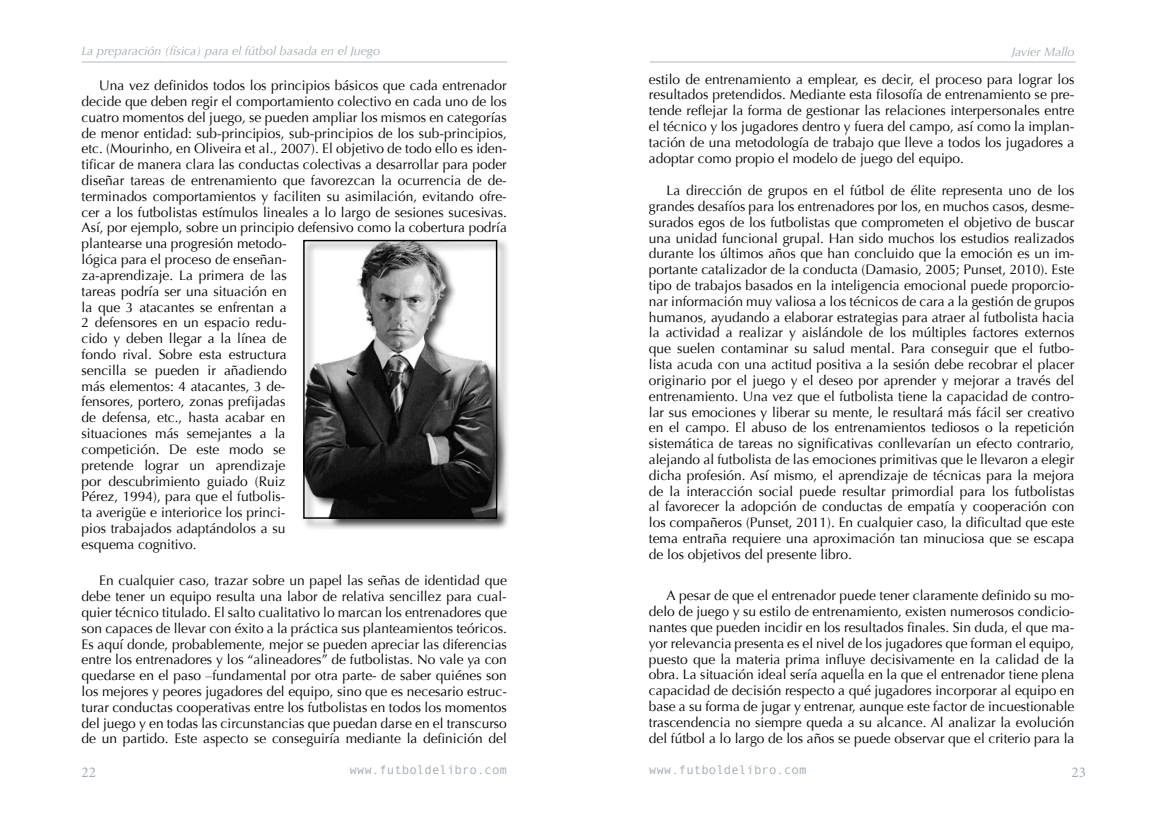
<style>
.page{position:relative;width:1156px;height:826px;background:#fff}
.page>*{position:absolute;margin:0;border:0;box-sizing:border-box;transform-origin:0 0}
.t1{font:15px "Minion Pro";color:#a1abb2}
.t2{font:13.75px/15.8px "Optima";color:#000;text-align:justify}
.t3{font:italic 12.5px "Optima";color:#a1abb2}
.t4{font:12.5px "Andale Mono";color:#a1abb2}
</style>
<div class="page">
<hr style="left:81px;top:61px;width:426px;height:2px;background:#c1c7cc">
<hr style="left:649px;top:61px;width:426px;height:2px;background:#c1c7cc">
<div style="left:301px;top:238px;width:208px;height:292px;background:#000;opacity:.75"></div>
<img style="left:305px;top:242px;width:190px;height:275px">
<div style="left:303px;top:240px;width:194px;height:279px;border:1px solid #000"></div>
<p class="t3" style="left:81px;top:44px;width:300px">La preparación (física) para el fútbol basada en el Juego</p>
<p class="t3" style="left:1011px;top:45px;width:64px">Javier Mallo</p>
<p class="t2" style="left:82px;top:78px;width:427px;text-align:left;text-indent:18px">Una vez definidos todos los principios básicos que cada entrenador decide que deben regir el comportamiento colectivo en cada uno de los cuatro momentos del juego, se pueden ampliar los mismos en categorías de menor entidad: sub-principios, sub-principios de los sub-principios, etc. (Mourinho, en Oliveira et al., 2007). El objetivo de todo ello es iden&shy;tificar de manera clara las conductas colectivas a desarrollar para poder diseñar tareas de entrenamiento que favorezcan la ocurrencia de de&shy;terminados comportamientos y faciliten su asimilación, evitando ofre&shy;cer a los futbolistas estímulos lineales a lo largo de sesiones sucesivas.<br>Así, por ejemplo, sobre un principio defensivo como la cobertura podría plantearse una progresión metodo-<br>lógica para el proceso de enseñan-<br>za-aprendizaje. La primera de las<br>tareas podría ser una situación en<br>la que 3 atacantes se enfrentan a<br>2 defensores en un espacio redu-<br>cido y deben llegar a la línea de<br>fondo rival. Sobre esta estructura<br>sencilla se pueden ir añadiendo<br>más elementos: 4 atacantes, 3 de-<br>fensores, portero, zonas prefijadas<br>de defensa, etc., hasta acabar en<br>situaciones más semejantes a la<br>competición. De este modo se<br>pretende lograr un aprendizaje<br>por descubrimiento guiado (Ruiz<br>Pérez, 1994), para que el futbolis-<br>ta averigüe e interiorice los princi-<br>pios trabajados adaptándolos a su<br>esquema cognitivo.</p>
<p class="t2" style="left:82px;top:573px;width:427px;text-indent:18px">En cualquier caso, trazar sobre un papel las señas de identidad que debe tener un equipo resulta una labor de relativa sencillez para cual&shy;quier técnico titulado. El salto cualitativo lo marcan los entrenadores que son capaces de llevar con éxito a la práctica sus planteamientos teóricos.<br>Es aquí donde, probablemente, mejor se pueden apreciar las diferencias entre los entrenadores y los “alineadores” de futbolistas. No vale ya con quedarse en el paso –fundamental por otra parte- de saber quiénes son los mejores y peores jugadores del equipo, sino que es necesario estruc&shy;turar conductas cooperativas entre los futbolistas en todos los momentos del juego y en todas las circunstancias que puedan darse en el transcurso de un partido. Este aspecto se conseguiría mediante la definición del</p>
<p class="t2" style="left:648px;top:71px;width:427px">estilo de entrenamiento a emplear, es decir, el proceso para lograr los resultados pretendidos. Mediante esta filosofía de entrenamiento se pre&shy;tende reflejar la forma de gestionar las relaciones interpersonales entre el técnico y los jugadores dentro y fuera del campo, así como la implan&shy;tación de una metodología de trabajo que lleve a todos los jugadores a adoptar como propio el modelo de juego del equipo.</p>
<p class="t2" style="left:648px;top:183px;width:427px;text-indent:18px">La dirección de grupos en el fútbol de élite representa uno de los grandes desafíos para los entrenadores por los, en muchos casos, desme&shy;surados egos de los futbolistas que comprometen el objetivo de buscar una unidad funcional grupal. Han sido muchos los estudios realizados durante los últimos años que han concluido que la emoción es un im&shy;portante catalizador de la conducta (Damasio, 2005; Punset, 2010). Este tipo de trabajos basados en la inteligencia emocional puede proporcio&shy;nar información muy valiosa a los técnicos de cara a la gestión de grupos humanos, ayudando a elaborar estrategias para atraer al futbolista hacia la actividad a realizar y aislándole de los múltiples factores externos que suelen contaminar su salud mental. Para conseguir que el futbo&shy;lista acuda con una actitud positiva a la sesión debe recobrar el placer originario por el juego y el deseo por aprender y mejorar a través del entrenamiento. Una vez que el futbolista tiene la capacidad de contro&shy;lar sus emociones y liberar su mente, le resultará más fácil ser creativo en el campo. El abuso de los entrenamientos tediosos o la repetición sistemática de tareas no significativas conllevarían un efecto contrario, alejando al futbolista de las emociones primitivas que le llevaron a elegir dicha profesión. Así mismo, el aprendizaje de técnicas para la mejora de la interacción social puede resultar primordial para los futbolistas al favorecer la adopción de conductas de empatía y cooperación con los compañeros (Punset, 2011). En cualquier caso, la dificultad que este tema entraña requiere una aproximación tan minuciosa que se escapa de los objetivos del presente libro.</p>
<p class="t2" style="left:648px;top:588px;width:427px;text-indent:18px">A pesar de que el entrenador puede tener claramente definido su mo&shy;delo de juego y su estilo de entrenamiento, existen numerosos condicio&shy;nantes que pueden incidir en los resultados finales. Sin duda, el que ma&shy;yor relevancia presenta es el nivel de los jugadores que forman el equipo, puesto que la materia prima influye decisivamente en la calidad de la obra. La situación ideal sería aquella en la que el entrenador tiene plena capacidad de decisión respecto a qué jugadores incorporar al equipo en base a su forma de jugar y entrenar, aunque este factor de incuestionable trascendencia no siempre queda a su alcance. Al analizar la evolución del fútbol a lo largo de los años se puede observar que el criterio para la</p>
<p class="t4" style="left:349px;top:762px;width:159px">www.futboldelibro.com</p>
<p class="t4" style="left:648px;top:762px;width:159px">www.futboldelibro.com</p>
<p class="t1" style="left:81px;top:761px;width:16px">22</p>
<p class="t1" style="left:1071px;top:761px;width:16px">23</p>
</div>
